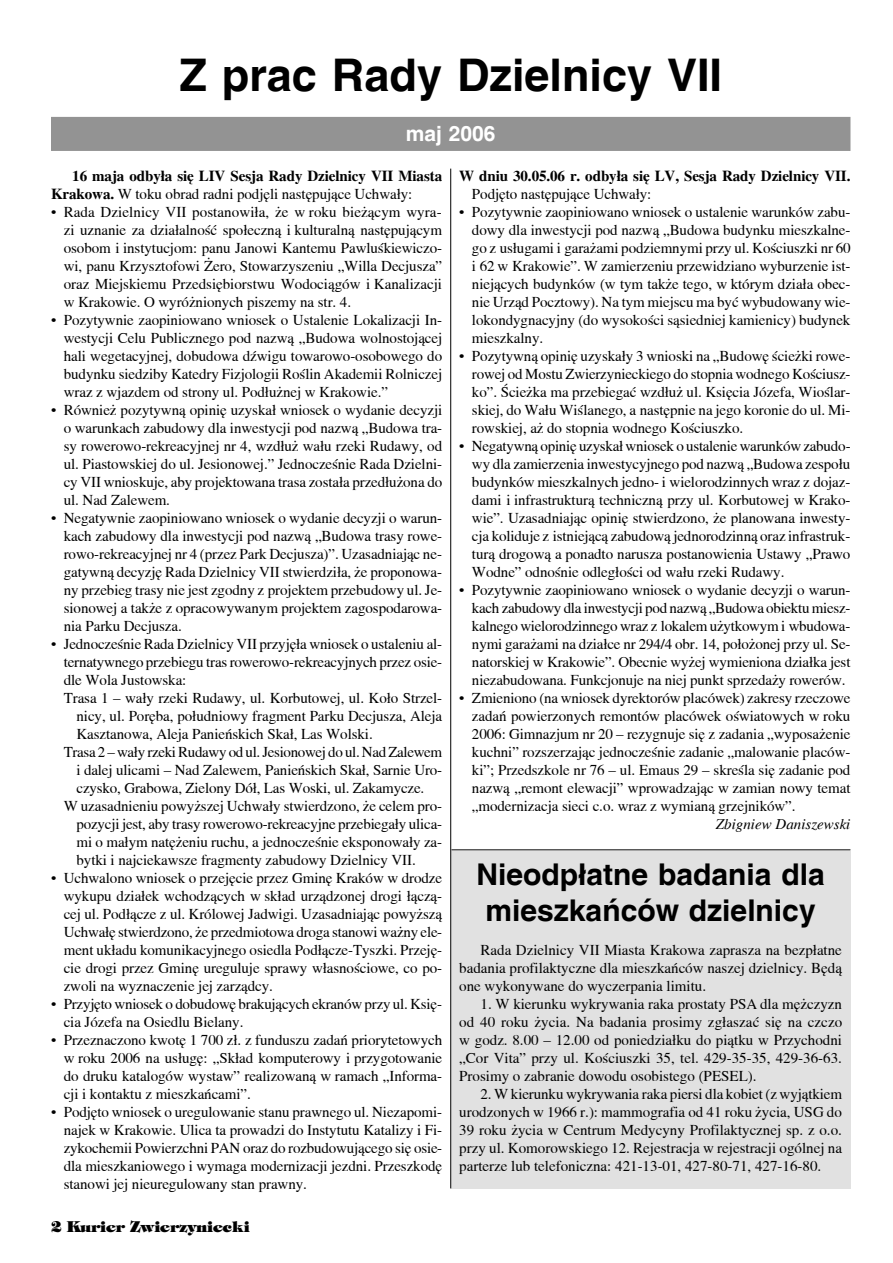
<style>
.page{position:relative;width:893px;height:1263px;background:#fff}
.page>*{position:absolute;margin:0;border:0;box-sizing:border-box;transform-origin:0 0}
._2_tytu³{font:700 45px "Switzerland";color:#000}
._4tytuł_20pkt{font:700 30px/36px "Switzerland";color:#000;text-align:center}
.miesiac{font:700 21px "Switzerland";color:#fff}
.wypunktowanie{font:15px/18px "Toronto";letter-spacing:-.005em;color:#000;text-align:justify}
._1_tekst{font:15px/18px "Toronto";color:#000;text-align:justify}
.wypunktow1{font:15px/18px "Toronto";letter-spacing:-.005em;color:#000;text-align:justify}
._1_tekst-2{font:700 15px/18px "Toronto";letter-spacing:-.005em;color:#000}
.wypunktowanie-2{font:700 15px/18px "Toronto";letter-spacing:-.005em;color:#000}
.pagina{font:800 15px "Timpani";color:#000}
._4_autor{font:italic 15px "Toronto";color:#000}
.s1{font-weight:400}
</style>
<div class="page">
<div style="left:451px;top:851px;width:399px;height:337px;background:#e1e1e1"></div>
<div style="left:52px;top:118px;width:798px;height:32px;background:#939393"></div>
<div style="left:51px;top:117px;width:799px;height:34px;border:2px solid #939393"></div>
<hr style="left:450px;top:169px;width:1px;height:1019px;background:#000">
<hr style="left:451px;top:849px;width:399px;height:1px;background:#000">
<p class="_2_tytu³" style="left:179px;top:48px;width:544px">Z prac Rady Dzielnicy VII</p>
<p class="miesiac" style="left:406px;top:121px;width:91px">maj 2006</p>
<p class="_1_tekst-2" style="left:51px;top:167px;width:393px;text-indent:21px">16 maja odbyła się LIV Sesja Rady Dzielnicy VII Miasta<br>Krakowa. <span class="s1">W toku obrad radni podjęli następujące Uchwały:</span></p>
<p class="wypunktowanie" style="left:64px;top:203px;width:380px;text-indent:-13px">• Rada Dzielnicy VII postanowiła, że w roku bieżącym wyra&shy;zi uznanie za działalność społeczną i kulturalną następującym osobom i instytucjom: panu Janowi Kantemu Pawluśkiewiczo&shy;wi, panu Krzysztofowi Żero, Stowarzyszeniu „Willa Decjusza” oraz Miejskiemu Przedsiębiorstwu Wodociągów i Kanalizacji w Krakowie. O wyróżnionych piszemy na str. 4.</p>
<p class="wypunktowanie" style="left:64px;top:311px;width:380px;text-indent:-13px">• Pozytywnie zaopiniowano wniosek o Ustalenie Lokalizacji In&shy;westycji Celu Publicznego pod nazwą „Budowa wolnostojącej hali wegetacyjnej, dobudowa dźwigu towarowo-osobowego do budynku siedziby Katedry Fizjologii Roślin Akademii Rolniczej wraz z wjazdem od strony ul. Podłużnej w Krakowie.”</p>
<p class="wypunktowanie" style="left:64px;top:401px;width:380px;text-indent:-13px">• Również pozytywną opinię uzyskał wniosek o wydanie decyzji o warunkach zabudowy dla inwestycji pod nazwą „Budowa tra&shy;sy rowerowo-rekreacyjnej nr 4, wzdłuż wału rzeki Rudawy, od ul. Piastowskiej do ul. Jesionowej.” Jednocześnie Rada Dzielni&shy;cy VII wnioskuje, aby projektowana trasa została przedłużona do ul. Nad Zalewem.</p>
<p class="wypunktowanie" style="left:64px;top:509px;width:380px;text-indent:-13px">• Negatywnie zaopiniowano wniosek o wydanie decyzji o warun&shy;kach zabudowy dla inwestycji pod nazwą „Budowa trasy rowe&shy;rowo-rekreacyjnej nr 4 (przez Park Decjusza)”. Uzasadniając ne&shy;gatywną decyzję Rada Dzielnicy VII stwierdziła, że proponowa&shy;ny przebieg trasy nie jest zgodny z projektem przebudowy ul. Je&shy;sionowej a także z opracowywanym projektem zagospodarowa&shy;nia Parku Decjusza.</p>
<p class="wypunktowanie" style="left:64px;top:635px;width:380px;text-indent:-13px">• Jednocześnie Rada Dzielnicy VII przyjęła wniosek o ustaleniu al&shy;ternatywnego przebiegu tras rowerowo-rekreacyjnych przez osie&shy;dle Wola Justowska:</p>
<p class="wypunktow1" style="left:76px;top:689px;width:367px;text-indent:-13px">Trasa 1 – wały rzeki Rudawy, ul. Korbutowej, ul. Koło Strzel&shy;nicy, ul. Poręba, południowy fragment Parku Decjusza, Aleja Kasztanowa, Aleja Panieńskich Skał, Las Wolski.</p>
<p class="wypunktow1" style="left:76px;top:743px;width:367px;text-indent:-13px">Trasa 2 – wały rzeki Rudawy od ul. Jesionowej do ul. Nad Zalewem i dalej ulicami – Nad Zalewem, Panieńskich Skał, Sarnie Uro&shy;czysko, Grabowa, Zielony Dół, Las Woski, ul. Zakamycze.</p>
<p class="wypunktow1" style="left:76px;top:797px;width:367px;text-indent:-13px">W uzasadnieniu powyższej Uchwały stwierdzono, że celem pro&shy;pozycji jest, aby trasy rowerowo-rekreacyjne przebiegały ulica&shy;mi o małym natężeniu ruchu, a jednocześnie eksponowały za&shy;bytki i najciekawsze fragmenty zabudowy Dzielnicy VII.</p>
<p class="wypunktowanie" style="left:64px;top:869px;width:380px;text-indent:-13px">• Uchwalono wniosek o przejęcie przez Gminę Kraków w drodze wykupu działek wchodzących w skład urządzonej drogi łączą&shy;cej ul. Podłącze z ul. Królowej Jadwigi. Uzasadniając powyższą Uchwałę stwierdzono, że przedmiotowa droga stanowi ważny ele&shy;ment układu komunikacyjnego osiedla Podłącze-Tyszki. Przeję&shy;cie drogi przez Gminę ureguluje sprawy własnościowe, co po&shy;zwoli na wyznaczenie jej zarządcy.</p>
<p class="wypunktowanie" style="left:64px;top:995px;width:380px;text-indent:-13px">• Przyjęto wniosek o dobudowę brakujących ekranów przy ul. Księ&shy;cia Józefa na Osiedlu Bielany.</p>
<p class="wypunktowanie" style="left:64px;top:1031px;width:380px;text-indent:-13px">• Przeznaczono kwotę 1 700 zł. z funduszu zadań priorytetowych w roku 2006 na usługę: „Skład komputerowy i przygotowanie do druku katalogów wystaw” realizowaną w ramach „Informa&shy;cji i kontaktu z mieszkańcami”.</p>
<p class="wypunktowanie" style="left:64px;top:1103px;width:380px;text-indent:-13px">• Podjęto wniosek o uregulowanie stanu prawnego ul. Niezapomi&shy;najek w Krakowie. Ulica ta prowadzi do Instytutu Katalizy i Fi&shy;zykochemii Powierzchni PAN oraz do rozbudowującego się osie&shy;dla mieszkaniowego i wymaga modernizacji jezdni. Przeszkodę stanowi jej nieuregulowany stan prawny.</p>
<p class="wypunktowanie-2" style="left:472px;top:167px;width:380px;text-indent:-13px">W dniu 30.05.06 r. odbyła się LV, Sesja Rady Dzielnicy VII.<br><span class="s1">Podjęto następujące Uchwały:</span></p>
<p class="wypunktowanie" style="left:472px;top:203px;width:380px;text-indent:-13px">• Pozytywnie zaopiniowano wniosek o ustalenie warunków zabu&shy;dowy dla inwestycji pod nazwą „Budowa budynku mieszkalne&shy;go z usługami i garażami podziemnymi przy ul. Kościuszki nr 60 i 62 w Krakowie”. W zamierzeniu przewidziano wyburzenie ist&shy;niejących budynków (w tym także tego, w którym działa obec&shy;nie Urząd Pocztowy). Na tym miejscu ma być wybudowany wie&shy;lokondygnacyjny (do wysokości sąsiedniej kamienicy) budynek mieszkalny.</p>
<p class="wypunktowanie" style="left:472px;top:347px;width:380px;text-indent:-13px">• Pozytywną opinię uzyskały 3 wnioski na „Budowę ścieżki rowe&shy;rowej od Mostu Zwierzynieckiego do stopnia wodnego Kościusz&shy;ko”. Ścieżka ma przebiegać wzdłuż ul. Księcia Józefa, Wioślar&shy;skiej, do Wału Wiślanego, a następnie na jego koronie do ul. Mi&shy;rowskiej, aż do stopnia wodnego Kościuszko.</p>
<p class="wypunktowanie" style="left:472px;top:437px;width:380px;text-indent:-13px">• Negatywną opinię uzyskał wniosek o ustalenie warunków zabudo&shy;wy dla zamierzenia inwestycyjnego pod nazwą „Budowa zespołu budynków mieszkalnych jedno- i wielorodzinnych wraz z dojaz&shy;dami i infrastrukturą techniczną przy ul. Korbutowej w Krako&shy;wie”. Uzasadniając opinię stwierdzono, że planowana inwesty&shy;cja koliduje z istniejącą zabudową jednorodzinną oraz infrastruk&shy;turą drogową a ponadto narusza postanowienia Ustawy „Prawo Wodne” odnośnie odległości od wału rzeki Rudawy.</p>
<p class="wypunktowanie" style="left:472px;top:581px;width:380px;text-indent:-13px">• Pozytywnie zaopiniowano wniosek o wydanie decyzji o warun&shy;kach zabudowy dla inwestycji pod nazwą „Budowa obiektu miesz&shy;kalnego wielorodzinnego wraz z lokalem użytkowym i wbudowa&shy;nymi garażami na działce nr 294/4 obr. 14, położonej przy ul. Se&shy;natorskiej w Krakowie”. Obecnie wyżej wymieniona działka jest niezabudowana. Funkcjonuje na niej punkt sprzedaży rowerów.</p>
<p class="wypunktowanie" style="left:472px;top:689px;width:380px;text-indent:-13px">• Zmieniono (na wniosek dyrektorów placówek) zakresy rzeczowe zadań powierzonych remontów placówek oświatowych w roku 2006: Gimnazjum nr 20 – rezygnuje się z zadania „wyposażenie kuchni” rozszerzając jednocześnie zadanie „malowanie placów&shy;ki”; Przedszkole nr 76 – ul. Emaus 29 – skreśla się zadanie pod nazwą „remont elewacji” wprowadzając w zamian nowy temat „modernizacja sieci c.o. wraz z wymianą grzejników”.</p>
<p class="_4_autor" style="left:716px;top:816px;width:136px">Zbigniew Daniszewski</p>
<p class="_4tytuł_20pkt" style="left:476px;top:856px;width:350px">Nieodpłatne badania dla mieszkańców dzielnicy</p>
<p class="_1_tekst" style="left:459px;top:941px;width:384px;text-indent:21px">Rada Dzielnicy VII Miasta Krakowa zaprasza na bezpłatne badania profilaktyczne dla mieszkańców naszej dzielnicy. Będą one wykonywane do wyczerpania limitu.</p>
<p class="_1_tekst" style="left:459px;top:995px;width:384px;text-indent:21px">1. W kierunku wykrywania raka prostaty PSA dla mężczyzn od 40 roku życia. Na badania prosimy zgłaszać się na czczo w godz. 8.00 – 12.00 od poniedziałku do piątku w Przychodni „Cor Vita” przy ul. Kościuszki 35, tel. 429-35-35, 429-36-63.<br>Prosimy o zabranie dowodu osobistego (PESEL).</p>
<p class="_1_tekst" style="left:459px;top:1085px;width:384px;text-indent:21px">2. W kierunku wykrywania raka piersi dla kobiet (z wyjątkiem urodzonych w 1966 r.): mammografia od 41 roku życia, USG do 39 roku życia w Centrum Medycyny Profilaktycznej sp. z o.o. przy ul. Komorowskiego 12. Rejestracja w rejestracji ogólnej na parterze lub telefoniczna: 421-13-01, 427-80-71, 427-16-80.</p>
<p class="pagina" style="left:51px;top:1216px;width:200px">2 Kurier Zwierzyniecki</p>
</div>
